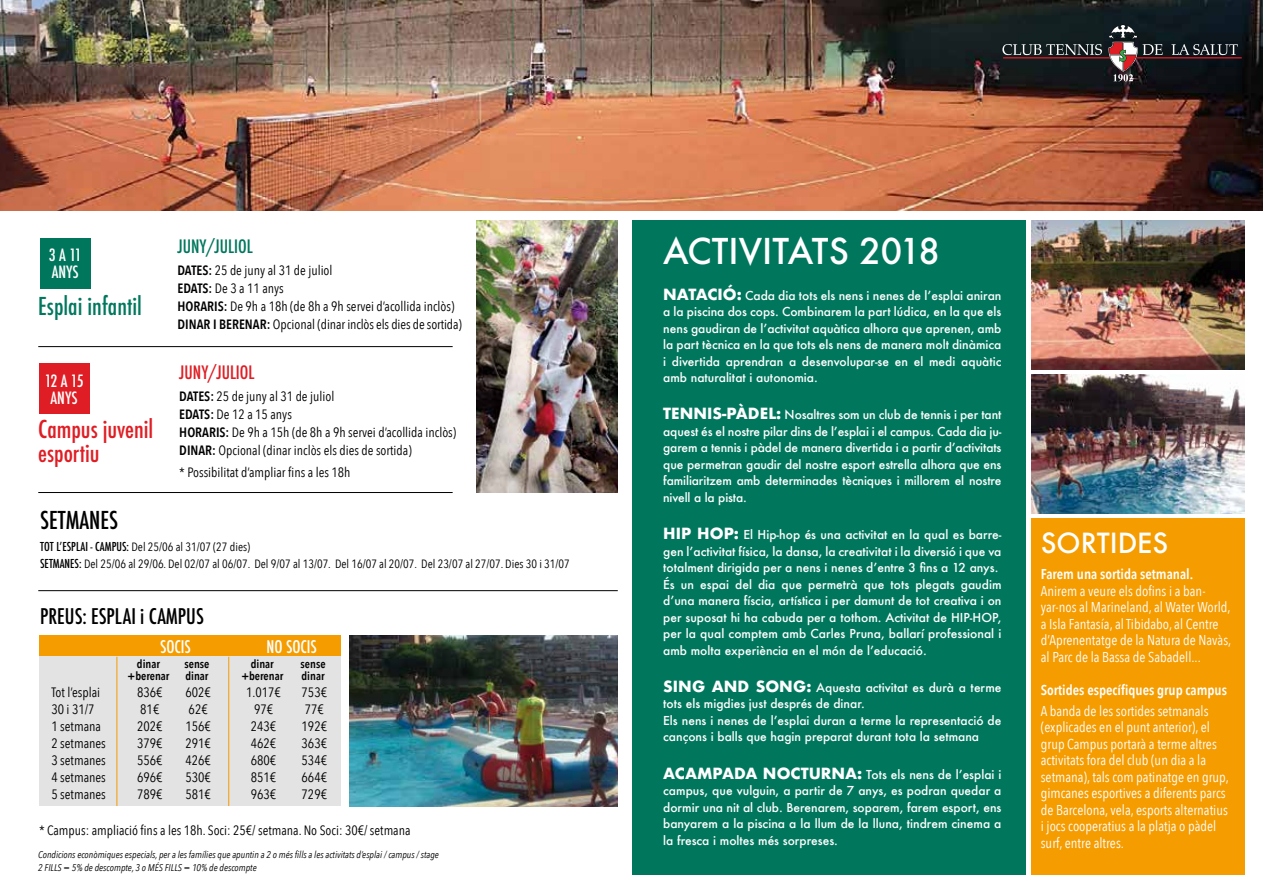
<style>
.page{position:relative;width:1263px;height:893px;background:#fff}
.page>*{position:absolute;margin:0;border:0;box-sizing:border-box;transform-origin:0 0}
.t1{font:500 34.65px "Futura";color:#fff}
.t2{font:500 27px "Futura";color:#fff}
.t3{font:500 condensed 24px/24px "Futura";color:#df1d24}
.t4{font:500 condensed 24px "Futura";color:#00775d}
.t5{font:500 condensed 24px "Futura";color:#000}
.t6{font:500 condensed 21px "Futura";color:#000}
.t7{font:500 condensed 18px "Futura";color:#00775d}
.t8{font:500 condensed 18px "Futura";color:#df1d24}
.t9{font:500 condensed 16.95px "Futura";color:#fff}
.t10{font:500 condensed 16.5px/16.5px "Futura";color:#fff}
.t11{font:14.25px/16.5px "Avenir Next Condensed";color:#fff}
.t12{font:600 14.25px "Avenir Next Condensed";color:#fff}
.t13{font:13.5px/17px "Avenir Next Condensed";color:#000}
.t14{font:500 12px/16.5px "Futura";color:#fff;text-align:justify}
.t15{font:12px/17.4px "Avenir Next Condensed";color:#000}
.t16{font:600 11.7px/11.7px "Avenir Next Condensed";color:#000;text-align:center}
.t17{font:italic 9.75px/13.5px "Avenir Next Condensed";color:#000}
.s1{font-weight:600}
.s2{font-weight:700;font-size:15px}
.s3{font-family:"Futura";font-weight:500;font-stretch:condensed}
</style>
<div class="page">
<img style="left:0;top:0;width:1263px;height:210px">
<div style="left:632px;top:220px;width:393px;height:655px;background:#00775d"></div>
<div style="left:40px;top:238px;width:50px;height:50px;background:#00775d"></div>
<div style="left:39px;top:364px;width:50px;height:50px;background:#df1d24"></div>
<img style="left:349px;top:635px;width:269px;height:172px">
<div style="left:1031px;top:518px;width:214px;height:357px;background:#f59c00"></div>
<div style="left:39px;top:635px;width:301px;height:22px;background:#f59c00"></div>
<div style="left:39px;top:657px;width:301px;height:149px;background:#e3e3e3"></div>
<hr style="left:116px;top:657px;width:1px;height:149px;background:#f59c00">
<hr style="left:228px;top:657px;width:1px;height:149px;background:#f59c00">
<img style="left:1032px;top:220px;width:212px;height:150px">
<img style="left:1032px;top:374px;width:213px;height:139px">
<hr style="left:38px;top:346px;width:415px;height:1px;background:#000">
<hr style="left:38px;top:492px;width:415px;height:1px;background:#000">
<hr style="left:38px;top:590px;width:580px;height:1px;background:#000">
<svg style="left:1002px;top:25px;width:240px;height:56px;background:#29292d"></svg>
<img style="left:476px;top:220px;width:142px;height:273px">
<h1 class="t1" style="left:663px;top:227px;width:278px">ACTIVITATS 2018</h1>
<h3 class="t7" style="left:178px;top:235px;width:77px">JUNY/JULIOL</h3>
<h3 class="t10" style="left:49px;top:247px;width:34px">3 A 11<br>ANYS</h3>
<p class="t13" style="left:178px;top:261px;width:286px;line-height:18px"><span class="s1">DATES:</span> 25 de juny al 31 de juliol<br><span class="s1">EDATS:</span> De 3 a 11 anys<br><span class="s1">HORARIS:</span> De 9h a 18h (de 8h a 9h servei d’acollida inclòs)<br><span class="s1">DINAR I BERENAR:</span> Opcional (dinar inclòs els dies de sortida)</p>
<p class="t14" style="left:663px;top:287px;width:340px"><span class="s2">NATACIÓ:</span> Cada dia tots els nens i nenes de l’esplai aniran a la piscina dos cops. Combinarem la part lúdica, en la que els nens gaudiran de l’activitat aquàtica alhora que aprenen, amb la part tècnica en la que tots els nens de manera molt dinàmica i divertida aprendran a desenvolupar-se en el medi aquàtic amb naturalitat i autonomia.</p>
<p class="t14" style="left:663px;top:406px;width:340px"><span class="s2">TENNIS-PÀDEL:</span> Nosaltres som un club de tennis i per tant aquest és el nostre pilar dins de l’esplai i el campus. Cada dia ju&shy;garem a tennis i pàdel de manera divertida i a partir d’activitats que permetran gaudir del nostre esport estrella alhora que ens familiaritzem amb determinades tècniques i millorem el nostre nivell a la pista.</p>
<p class="t14" style="left:663px;top:526px;width:340px;text-align:left"><span class="s2">HIP HOP:</span> El Hip-hop és una activitat en la qual es barre&shy;gen l’activitat física, la dansa, la creativitat i la diversió i que va totalment dirigida per a nens i nenes d’entre 3 fins a 12 anys.<br>És un espai del dia que permetrà que tots plegats gaudim d’una manera físcia, artística i per damunt de tot creativa i on per suposat hi ha cabuda per a tothom. Activitat de HIP-HOP, per la qual comptem amb Carles Pruna, ballarí professional i amb molta experiència en el món de l’educació.</p>
<p class="t14" style="left:663px;top:679px;width:340px;text-align:left"><span class="s2">SING AND SONG:</span> Aquesta activitat es durà a terme tots els migdies just després de dinar.<br>Els nens i nenes de l’esplai duran a terme la representació de cançons i balls que hagin preparat durant tota la setmana</p>
<p class="t14" style="left:663px;top:766px;width:340px"><span class="s2">ACAMPADA NOCTURNA:</span> Tots els nens de l’esplai i campus, que vulguin, a partir de 7 anys, es podran quedar a dormir una nit al club. Berenarem, soparem, farem esport, ens banyarem a la piscina a la llum de la lluna, tindrem cinema a la fresca i moltes més sorpreses.</p>
<h3 class="t4" style="left:38px;top:290px;width:105px">Esplai infantil</h3>
<h3 class="t8" style="left:179px;top:360px;width:77px">JUNY/JULIOL</h3>
<h3 class="t10" style="left:45px;top:373px;width:40px;text-align:center">12 A 15<br>ANYS</h3>
<p class="t13" style="left:179px;top:386px;width:278px;line-height:18px"><span class="s1">DATES:</span> 25 de juny al 31 de juliol<br><span class="s1">EDATS:</span> De 12 a 15 anys<br><span class="s1">HORARIS:</span> De 9h a 15h (de 8h a 9h servei d’acollida inclòs)<br><span class="s1">DINAR:</span> Opcional (dinar inclòs els dies de sortida)</p>
<p class="t13" style="left:179px;top:463px;width:173px">* Possibilitat d’ampliar fins a les 18h</p>
<h3 class="t3" style="left:38px;top:418px;width:117px">Campus juvenil esportiu</h3>
<h3 class="t5" style="left:40px;top:505px;width:79px">SETMANES</h3>
<h2 class="t2" style="left:1041px;top:524px;width:129px">SORTIDES</h2>
<p class="t12" style="left:1041px;top:562px;width:154px">Farem una sortida setmanal.</p>
<p class="t11" style="left:1041px;top:582px;width:192px">Anirem a veure els dofins i a ban&shy;yar-nos al Marineland, al Water World, a Isla Fantasía, al Tibidabo, al Centre d’Aprenentatge de la Natura de Navàs, al Parc de la Bassa de Sabadell...</p>
<p class="t15" style="left:40px;top:537px;width:531px"><span class="s3">TOT L’ESPLAI - CAMPUS:</span> Del 25/06 al 31/07 (27 dies)<br><span class="s3">SETMANES:</span> Del 25/06 al 29/06. Del 02/07 al 06/07. Del 9/07 al 13/07. Del 16/07 al 20/07. Del 23/07 al 27/07. Dies 30 i 31/07</p>
<h3 class="t6" style="left:40px;top:603px;width:165px">PREUS: ESPLAI i CAMPUS</h3>
<h3 class="t9" style="left:160px;top:636px;width:32px">SOCIS</h3>
<p class="t16" style="left:128px;top:658px;width:43px">dinar +berenar</p>
<p class="t16" style="left:241px;top:658px;width:43px">dinar +berenar</p>
<h3 class="t9" style="left:266px;top:636px;width:52px">NO SOCIS</h3>
<p class="t16" style="left:184px;top:658px;width:26px;text-align:left">sense dinar</p>
<p class="t16" style="left:301px;top:658px;width:26px;text-align:left">sense dinar</p>
<p class="t13" style="left:51px;top:683px;width:56px">Tot l’esplai<br>30 i 31/7<br>1 setmana<br>2 setmanes<br>3 setmanes<br>4 setmanes<br>5 setmanes</p>
<p class="t12" style="left:1041px;top:678px;width:188px">Sortides específiques grup campus</p>
<p class="t13" style="left:137px;top:683px;width:27px">836€<br>81€<br>202€<br>379€<br>556€<br>696€<br>789€</p>
<p class="t13" style="left:246px;top:683px;width:36px;text-align:center">1.017€<br>97€<br>243€<br>462€<br>680€<br>851€<br>963€</p>
<p class="t13" style="left:185px;top:683px;width:27px">602€<br>62€<br>156€<br>291€<br>426€<br>530€<br>581€</p>
<p class="t13" style="left:302px;top:683px;width:27px">753€<br>77€<br>192€<br>363€<br>534€<br>664€<br>729€</p>
<p class="t11" style="left:1041px;top:702px;width:190px">A banda de les sortides setmanals (explicades en el punt anterior), el grup Campus portarà a terme altres activitats fora del club (un dia a la setmana), tals com patinatge en grup, gimcanes esportives a diferents parcs de Barcelona, vela, esports alternatius i jocs cooperatius a la platja o pàdel surf, entre altres.</p>
<p class="t13" style="left:39px;top:821px;width:373px">* Campus: ampliació fins a les 18h. Soci: 25€/ setmana. No Soci: 30€/ setmana</p>
<p class="t17" style="left:38px;top:847px;width:402px">Condicions econòmiques especials, per a les famílies que apuntin a 2 o més fills a les activitats d’esplai / campus / stage<br>2 FILLS = 5% de descompte, 3 o MÉS FILLS = 10% de descompte</p>
</div>
